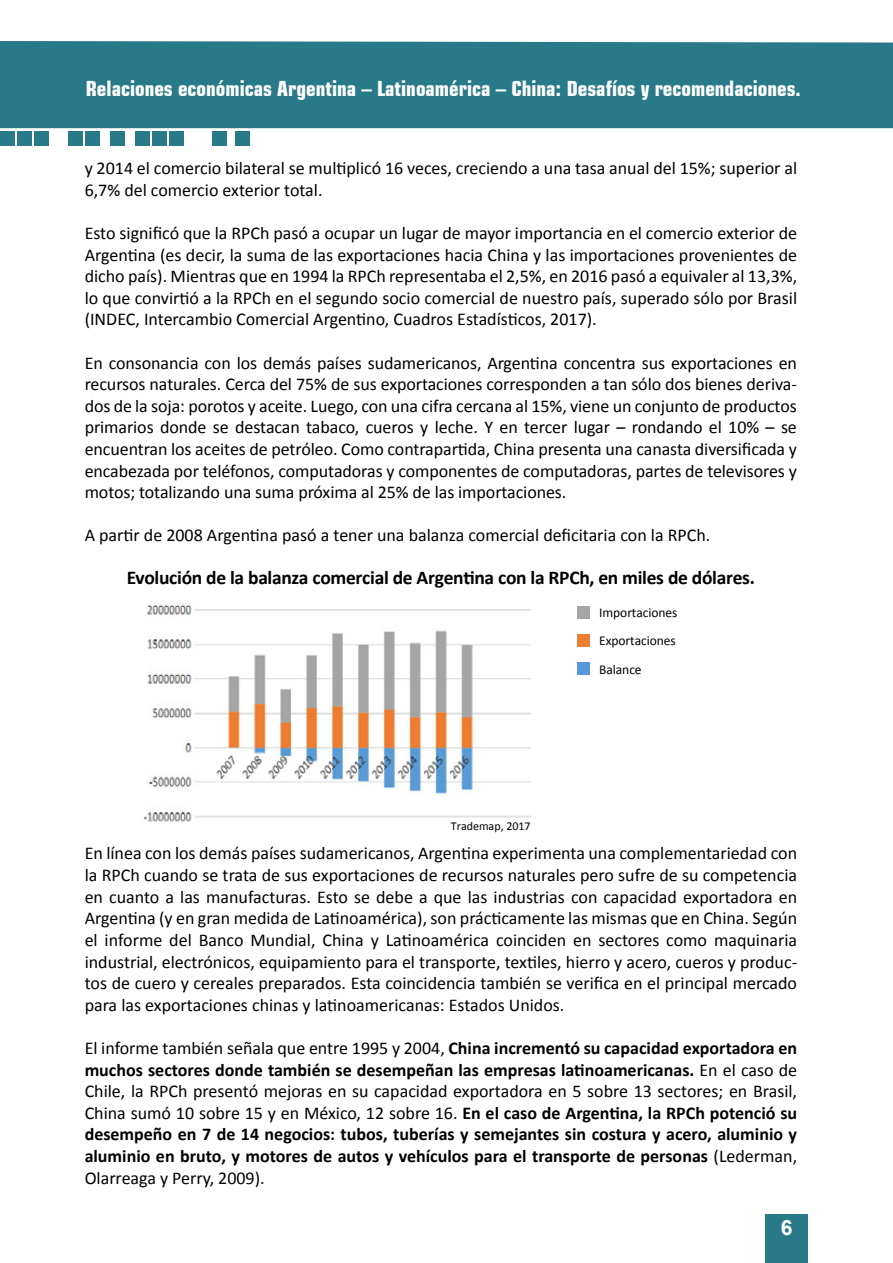
<style>
.page{position:relative;width:893px;height:1263px;background:#fff}
.page>*{position:absolute;margin:0;border:0;box-sizing:border-box;transform-origin:0 0}
.t1{font:700 condensed 21px "Square 721 BT";color:#fff}
.t2{font:700 21px "Arial";color:#fff}
.t3{font:700 19.5px "Calibri";letter-spacing:-.015em;color:#000}
.t4{font:18px/21.6px "Calibri";color:#000;text-align:justify}
.t5{font:700 18px/21.6px "Calibri";color:#000;text-align:justify}
.t6{font:13.5px/28.2px "Calibri";letter-spacing:-.005em;color:#000}
.t7{font:12px "Calibri";color:#000}
.s1{font-weight:400}
</style>
<div class="page">
<div style="left:765px;top:1215px;width:43px;height:48px;background:#287a88"></div>
<div style="left:0;top:41px;width:893px;height:87px;background:#287a88"></div>
<div style="left:1px;top:132px;width:14px;height:14px;background:#287a88"></div>
<div style="left:18px;top:132px;width:14px;height:14px;background:#287a88"></div>
<div style="left:35px;top:132px;width:14px;height:14px;background:#287a88"></div>
<div style="left:69px;top:132px;width:14px;height:14px;background:#287a88"></div>
<div style="left:86px;top:132px;width:14px;height:14px;background:#287a88"></div>
<div style="left:110px;top:132px;width:15px;height:14px;background:#287a88"></div>
<div style="left:135px;top:132px;width:14px;height:14px;background:#287a88"></div>
<div style="left:152px;top:132px;width:14px;height:14px;background:#287a88"></div>
<div style="left:169px;top:132px;width:14px;height:14px;background:#287a88"></div>
<div style="left:212px;top:132px;width:14px;height:14px;background:#287a88"></div>
<div style="left:235px;top:132px;width:15px;height:14px;background:#287a88"></div>
<img style="left:143px;top:604px;width:388px;height:218px">
<div style="left:578px;top:606px;width:12px;height:13px;background:#a5a5a5"></div>
<div style="left:578px;top:634px;width:12px;height:12px;background:#ec7e30"></div>
<div style="left:578px;top:662px;width:12px;height:13px;background:#5798da"></div>
<p class="t1" style="left:86px;top:76px;width:716px">Relaciones económicas Argentina – Latinoamérica – China: Desafíos y recomendaciones.</p>
<p class="t4" style="left:85px;top:157px;width:714px">y 2014 el comercio bilateral se multiplicó 16 veces, creciendo a una tasa anual del 15%; superior al<br>6,7% del comercio exterior total.</p>
<p class="t4" style="left:85px;top:222px;width:714px">Esto significó que la RPCh pasó a ocupar un lugar de mayor importancia en el comercio exterior de Argentina (es decir, la suma de las exportaciones hacia China y las importaciones provenientes de dicho país). Mientras que en 1994 la RPCh representaba el 2,5%, en 2016 pasó a equivaler al 13,3%, lo que convirtió a la RPCh en el segundo socio comercial de nuestro país, superado sólo por Brasil (INDEC, Intercambio Comercial Argentino, Cuadros Estadísticos, 2017).</p>
<p class="t4" style="left:85px;top:352px;width:714px">En consonancia con los demás países sudamericanos, Argentina concentra sus exportaciones en recursos naturales. Cerca del 75% de sus exportaciones corresponden a tan sólo dos bienes deriva&shy;dos de la soja: porotos y aceite. Luego, con una cifra cercana al 15%, viene un conjunto de productos primarios donde se destacan tabaco, cueros y leche. Y en tercer lugar – rondando el 10% – se encuentran los aceites de petróleo. Como contrapartida, China presenta una canasta diversificada y encabezada por teléfonos, computadoras y componentes de computadoras, partes de televisores y motos; totalizando una suma próxima al 25% de las importaciones.</p>
<p class="t4" style="left:85px;top:525px;width:627px">A partir de 2008 Argentina pasó a tener una balanza comercial deficitaria con la RPCh.</p>
<p class="t3" style="left:127px;top:565px;width:630px">Evolución de la balanza comercial de Argentina con la RPCh, en miles de dólares.</p>
<p class="t7" style="left:451px;top:819px;width:81px">Trademap, 2017</p>
<p class="t6" style="left:599px;top:599px;width:80px">Importaciones<br>Exportaciones<br>Balance</p>
<p class="t4" style="left:85px;top:843px;width:714px">En línea con los demás países sudamericanos, Argentina experimenta una complementariedad con la RPCh cuando se trata de sus exportaciones de recursos naturales pero sufre de su competencia en cuanto a las manufacturas. Esto se debe a que las industrias con capacidad exportadora en Argentina (y en gran medida de Latinoamérica), son prácticamente las mismas que en China. Según el informe del Banco Mundial, China y Latinoamérica coinciden en sectores como maquinaria industrial, electrónicos, equipamiento para el transporte, textiles, hierro y acero, cueros y produc&shy;tos de cuero y cereales preparados. Esta coincidencia también se verifica en el principal mercado para las exportaciones chinas y latinoamericanas: Estados Unidos.</p>
<p class="t5" style="left:85px;top:1037px;width:714px"><span class="s1">El informe también señala que entre 1995 y 2004,</span> China incrementó su capacidad exportadora en muchos sectores donde también se desempeñan las empresas latinoamericanas. <span class="s1">En el caso de Chile, la RPCh presentó mejoras en su capacidad exportadora en 5 sobre 13 sectores; en Brasil, China sumó 10 sobre 15 y en México, 12 sobre 16.</span> En el caso de Argentina, la RPCh potenció su desempeño en 7 de 14 negocios: tubos, tuberías y semejantes sin costura y acero, aluminio y aluminio en bruto, y motores de autos y vehículos para el transporte de personas <span class="s1">(Lederman, Olarreaga y Perry, 2009).</span></p>
<p class="t2" style="left:781px;top:1213px;width:13px">6</p>
</div>
